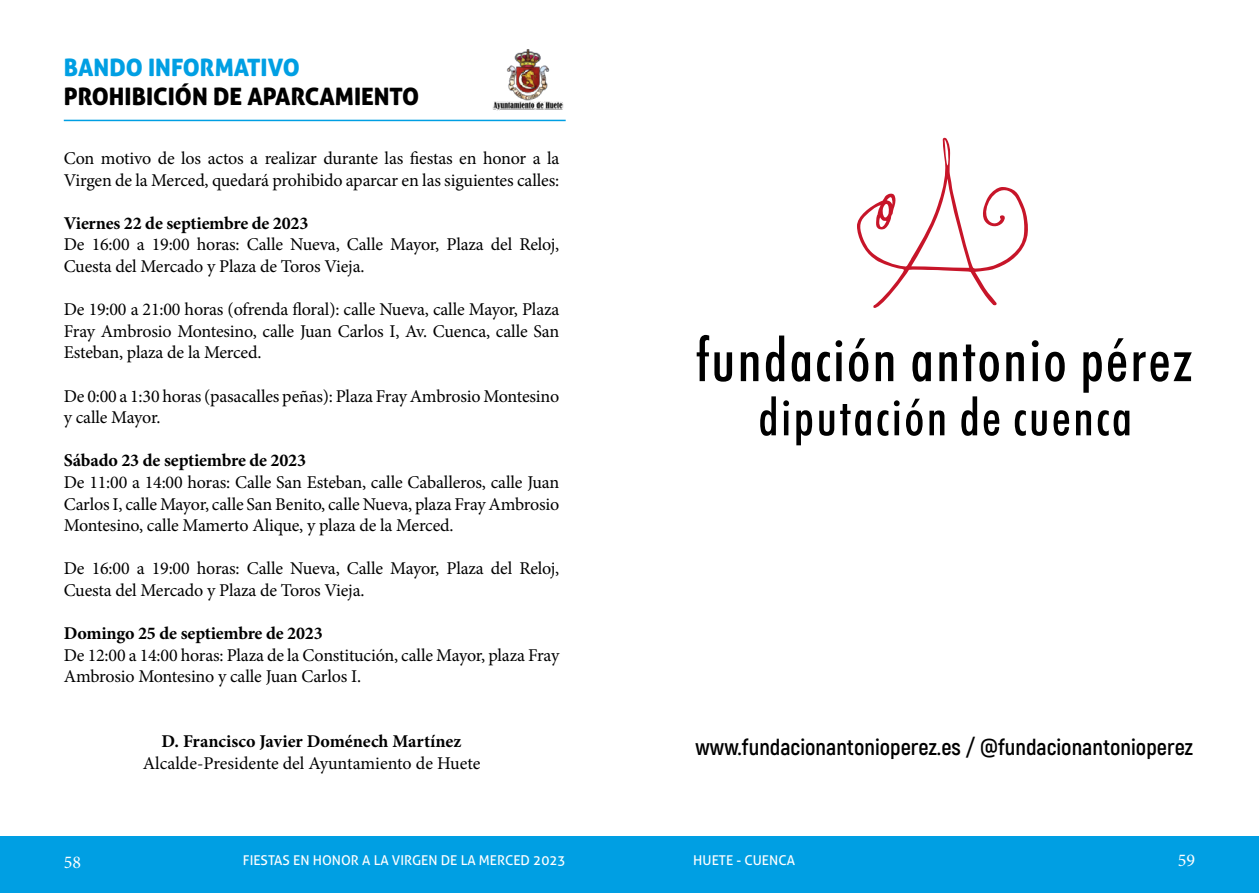
<style>
.page{position:relative;width:1259px;height:893px;background:#fff}
.page>*{position:absolute;margin:0;border:0;box-sizing:border-box;transform-origin:0 0}
.t1{font:24px "Aller Display";color:#000}
.t2{font:24px "Aller Display";color:#009fe3}
.t3{font:700 22.5px "Akrobat";color:#000}
.t4{font:18px/21.6px "Minion Pro";letter-spacing:-.01em;color:#000}
.t5{font:700 18px "Minion Pro";letter-spacing:-.01em;color:#000}
.t6{font:18px "Minion Pro";color:#fff}
.t7{font:13.5px "Aller";color:#fff}
</style>
<div class="page">
<div style="left:0;top:836px;width:1259px;height:57px;background:#009fe3"></div>
<svg style="left:857px;top:137px;width:171px;height:171px"></svg>
<svg style="left:696px;top:335px;width:495px;height:110px"></svg>
<hr style="left:64px;top:120px;width:502px;height:1px;background:#009fe3">
<img style="left:492px;top:49px;width:72px;height:61px">
<h1 class="t2" style="left:64px;top:53px;width:237px">BANDO INFORMATIVO</h1>
<h1 class="t1" style="left:64px;top:81px;width:357px">PROHIBICIÓN DE APARCAMIENTO</h1>
<p class="t4" style="left:64px;top:148px;width:497px">Con motivo de los actos a realizar durante las fiestas en honor a la<br>Virgen de la Merced, quedará prohibido aparcar en las siguientes calles:</p>
<p class="t5" style="left:64px;top:210px;width:246px">Viernes 22 de septiembre de 2023</p>
<p class="t4" style="left:64px;top:234px;width:497px">De 16:00 a 19:00 horas: Calle Nueva, Calle Mayor, Plaza del Reloj,<br>Cuesta del Mercado y Plaza de Toros Vieja.</p>
<p class="t4" style="left:64px;top:299px;width:497px;text-align:justify">De 19:00 a 21:00 horas (ofrenda floral): calle Nueva, calle Mayor, Plaza Fray Ambrosio Montesino, calle Juan Carlos I, Av. Cuenca, calle San Esteban, plaza de la Merced.</p>
<p class="t4" style="left:64px;top:385px;width:497px">De 0:00 a 1:30 horas (pasacalles peñas): Plaza Fray Ambrosio Montesino y calle Mayor.</p>
<p class="t5" style="left:64px;top:448px;width:244px">Sábado 23 de septiembre de 2023</p>
<p class="t4" style="left:64px;top:472px;width:497px;text-align:justify">De 11:00 a 14:00 horas: Calle San Esteban, calle Caballeros, calle Juan Carlos I, calle Mayor, calle San Benito, calle Nueva, plaza Fray Ambrosio Montesino, calle Mamerto Alique, y plaza de la Merced.</p>
<p class="t4" style="left:64px;top:558px;width:497px">De 16:00 a 19:00 horas: Calle Nueva, Calle Mayor, Plaza del Reloj,<br>Cuesta del Mercado y Plaza de Toros Vieja.</p>
<p class="t5" style="left:64px;top:621px;width:260px">Domingo 25 de septiembre de 2023</p>
<p class="t4" style="left:64px;top:644px;width:497px">De 12:00 a 14:00 horas: Plaza de la Constitución, calle Mayor, plaza Fray<br>Ambrosio Montesino y calle Juan Carlos I.</p>
<p class="t5" style="left:161px;top:729px;width:302px">D. Francisco Javier Doménech Martínez</p>
<p class="t4" style="left:143px;top:752px;width:339px">Alcalde-Presidente del Ayuntamiento de Huete</p>
<p class="t3" style="left:695px;top:733px;width:499px">www.fundacionantonioperez.es / @fundacionantonioperez</p>
<p class="t6" style="left:64px;top:851px;width:19px">58</p>
<p class="t7" style="left:243px;top:852px;width:324px">FIESTAS EN HONOR A LA VIRGEN DE LA MERCED 2023</p>
<p class="t7" style="left:693px;top:852px;width:103px">HUETE - CUENCA</p>
<p class="t6" style="left:1178px;top:849px;width:19px">59</p>
</div>
